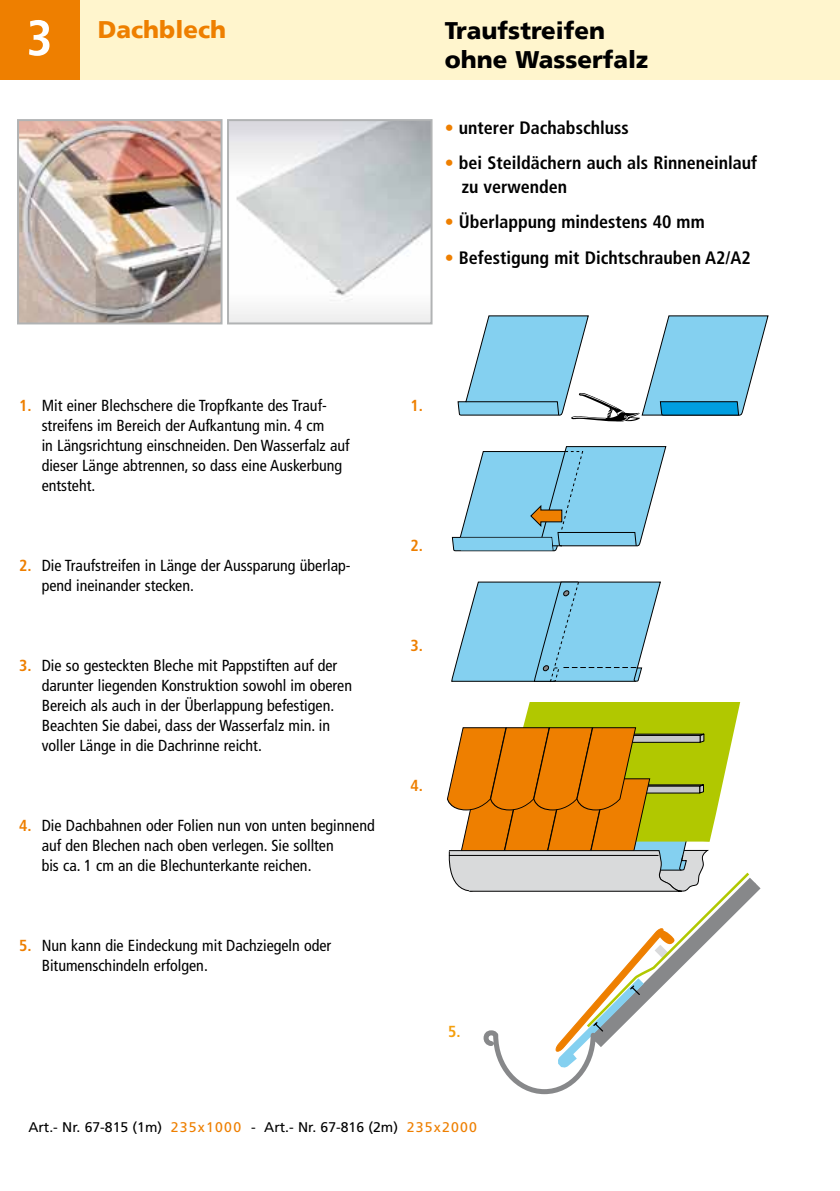
<style>
.page{position:relative;width:840px;height:1191px;background:#fff}
.page>*{position:absolute;margin:0;border:0;box-sizing:border-box;transform-origin:0 0}
.t1{font:700 condensed 50px "Frutiger LT Pro";color:#fff}
.t2{font:900 24px/28.8px "Frutiger 75";color:#000}
.t3{font:900 24px "Frutiger 75";color:#ee7f00}
.t4{font:700 condensed 18px/24px "Frutiger LT Pro";color:#000}
.t5{font:condensed 16px/20px "Frutiger";color:#000}
.t6{font:700 condensed 16px "Frutiger LT Pro";color:#ee7f00}
.t7{font:700 condensed 16px "Frutiger LT Pro";color:#f59f0d}
.t8{font:14px "Frutiger LT Pro";letter-spacing:.045em;color:#000}
.s1{color:#ee7f00}
.s2{font-family:"Frutiger LT Pro";font-weight:700;color:#ee7f00}
</style>
<div class="page">
<div style="left:0;top:0;width:839px;height:79px;background:#fff5cd"></div>
<div style="left:0;top:0;width:79px;height:79px;background:#ee7f00"></div>
<svg style="left:457px;top:315px;width:311px;height:107px"></svg>
<svg style="left:451px;top:446px;width:215px;height:106px"></svg>
<svg style="left:451px;top:581px;width:209px;height:101px"></svg>
<div style="left:542px;top:665px;width:7px;height:6px;border:1px solid #000;border-radius:50%"></div>
<svg style="left:447px;top:702px;width:309px;height:393px"></svg>
<hr style="left:448px;top:855px;width:210px;height:1px;background:#000">
<img style="left:230px;top:122px;width:199px;height:199px">
<div style="left:227px;top:119px;width:205px;height:205px;border:2px solid #b1b3b4"></div>
<img style="left:20px;top:122px;width:199px;height:199px">
<div style="left:17px;top:119px;width:205px;height:205px;border:2px solid #b1b3b4"></div>
<h1 class="t1" style="left:27px;top:8px;width:28px">3</h1>
<h2 class="t3" style="left:98px;top:15px;width:130px">Dachblech</h2>
<h2 class="t2" style="left:444px;top:16px;width:205px">Traufstreifen ohne Wasserfalz</h2>
<p class="t4" style="left:444px;top:116px;width:185px"><span class="s1">•</span> unterer Dachabschluss</p>
<p class="t4" style="left:461px;top:151px;width:297px;text-indent:-17px"><span class="s1">•</span> bei Steildächern auch als Rinneneinlauf zu verwenden</p>
<p class="t4" style="left:444px;top:210px;width:261px"><span class="s1">•</span> Überlappung mindestens 40 mm</p>
<p class="t4" style="left:444px;top:246px;width:307px"><span class="s1">•</span> Befestigung mit Dichtschrauben A2/A2</p>
<p class="t5" style="left:42px;top:395px;width:309px;text-indent:-23px"><span class="s2">1.</span> Mit einer Blechschere die Tropfkante des Trauf&shy;streifens im Bereich der Aufkantung min. 4 cm<br>in Längsrichtung einschneiden. Den Wasserfalz auf dieser Länge abtrennen, so dass eine Auskerbung entsteht.</p>
<p class="t5" style="left:42px;top:555px;width:310px;text-indent:-23px"><span class="s2">2.</span> Die Traufstreifen in Länge der Aussparung überlap&shy;pend ineinander stecken.</p>
<p class="t5" style="left:42px;top:655px;width:311px;text-indent:-23px"><span class="s2">3.</span> Die so gesteckten Bleche mit Pappstiften auf der darunter liegenden Konstruktion sowohl im oberen Bereich als auch in der Überlappung befestigen.<br>Beachten Sie dabei, dass der Wasserfalz min. in voller Länge in die Dachrinne reicht.</p>
<p class="t5" style="left:42px;top:815px;width:334px;text-indent:-23px"><span class="s2">4.</span> Die Dachbahnen oder Folien nun von unten beginnend auf den Blechen nach oben verlegen. Sie sollten<br>bis ca. 1 cm an die Blechunterkante reichen.</p>
<p class="t5" style="left:42px;top:935px;width:291px;text-indent:-23px"><span class="s2">5.</span> Nun kann die Eindeckung mit Dachziegeln oder<br>Bitumenschindeln erfolgen.</p>
<p class="t6" style="left:410px;top:396px;width:14px">1.</p>
<p class="t6" style="left:410px;top:536px;width:14px">2.</p>
<p class="t6" style="left:410px;top:636px;width:14px">3.</p>
<p class="t6" style="left:410px;top:776px;width:14px">4.</p>
<p class="t7" style="left:448px;top:1022px;width:14px">5.</p>
<p class="t8" style="left:28px;top:1119px;width:450px">Art.- Nr. 67-815 (1m) <span class="s1">235x1000</span> - Art.- Nr. 67-816 (2m) <span class="s1">235x2000</span></p>
</div>
